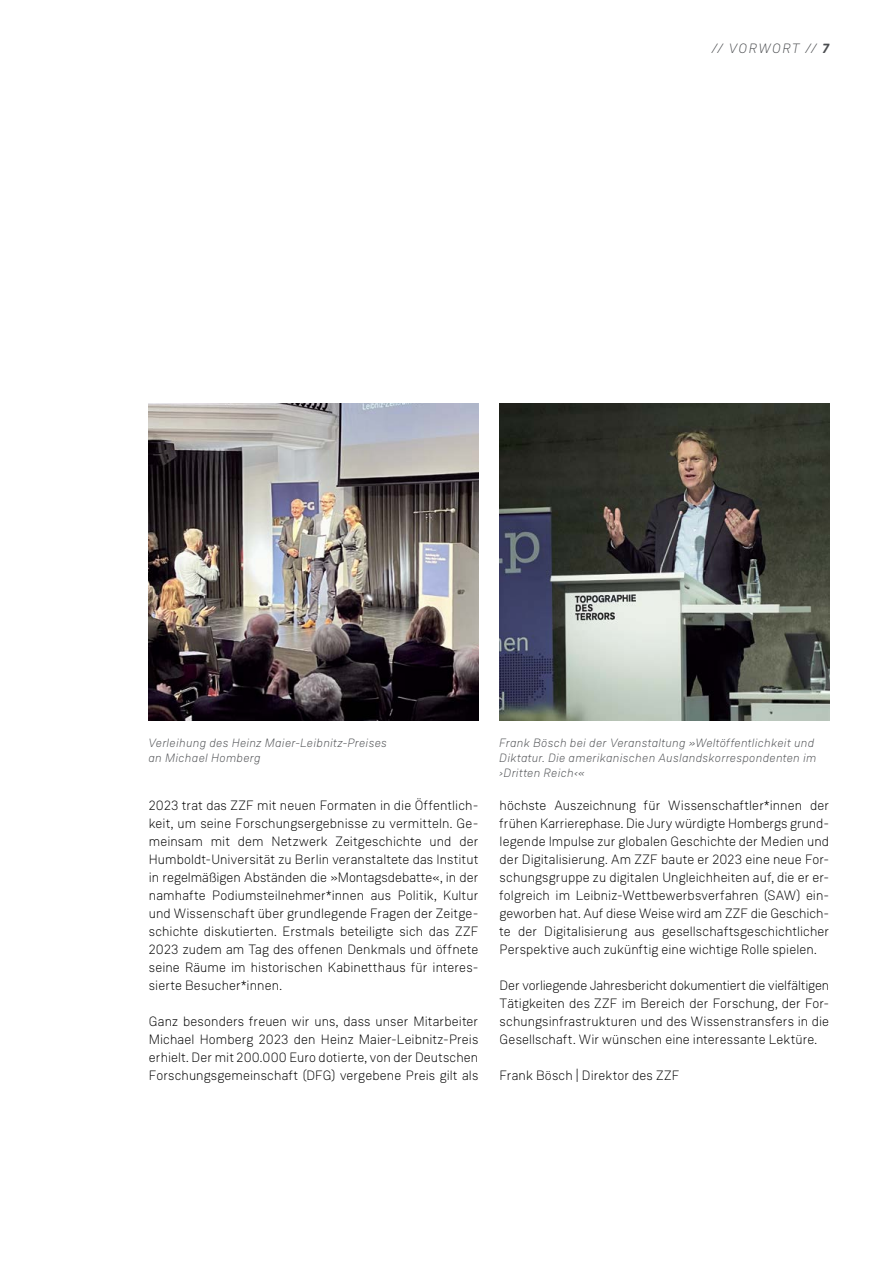
<style>
.page{position:relative;width:893px;height:1263px;background:#fff}
.page>*{position:absolute;margin:0;border:0;box-sizing:border-box;transform-origin:0 0}
.t1{font:300 13.5px/18px "Weissenhof Grotesk";letter-spacing:.005em;color:#000;text-align:justify}
.t2{font:italic 300 13.5px "Weissenhof Grotesk";letter-spacing:.105em;color:#4b4d50}
.t3{font:italic 300 12px/15px "Weissenhof Grotesk";letter-spacing:.03em;color:#4b4d50}
.s1{font-weight:700}
</style>
<div class="page">
<img style="left:149px;top:404px;width:329px;height:316px">
<img style="left:500px;top:404px;width:329px;height:316px">
<p class="t2" style="left:712px;top:40px;width:118px">// VORWORT // <span class="s1">7</span></p>
<p class="t3" style="left:149px;top:735px;width:240px">Verleihung des Heinz Maier-Leibnitz-Preises an Michael Homberg</p>
<p class="t3" style="left:500px;top:735px;width:319px">Frank Bösch bei der Veranstaltung »Weltöffentlichkeit und<br>Diktatur. Die amerikanischen Auslandskorrespondenten im ›Dritten Reich‹«</p>
<p class="t1" style="left:149px;top:796px;width:331px">2023 trat das ZZF mit neuen Formaten in die Öffentlich&shy;keit, um seine Forschungsergebnisse zu vermitteln. Ge&shy;meinsam mit dem Netzwerk Zeitgeschichte und der Humboldt-Universität zu Berlin veranstaltete das Institut in regelmäßigen Abständen die »Montagsdebatte«, in der namhafte Podiumsteilnehmer*innen aus Politik, Kultur und Wissenschaft über grundlegende Fragen der Zeitge&shy;schichte diskutierten. Erstmals beteiligte sich das ZZF 2023 zudem am Tag des offenen Denkmals und öffnete seine Räume im historischen Kabinetthaus für interes&shy;sierte Besucher*innen.</p>
<p class="t1" style="left:149px;top:1012px;width:331px">Ganz besonders freuen wir uns, dass unser Mitarbeiter Michael Homberg 2023 den Heinz Maier-Leibnitz-Preis erhielt. Der mit 200.000 Euro dotierte, von der Deutschen Forschungsgemeinschaft (DFG) vergebene Preis gilt als</p>
<p class="t1" style="left:500px;top:796px;width:331px">höchste Auszeichnung für Wissenschaftler*innen der frühen Karrierephase. Die Jury würdigte Hombergs grund&shy;legende Impulse zur globalen Geschichte der Medien und der Digitalisierung. Am ZZF baute er 2023 eine neue For&shy;schungsgruppe zu digitalen Ungleichheiten auf, die er er&shy;folgreich im Leibniz-Wettbewerbsverfahren (SAW) ein&shy;geworben hat. Auf diese Weise wird am ZZF die Geschich&shy;te der Digitalisierung aus gesellschaftsgeschichtlicher Perspektive auch zukünftig eine wichtige Rolle spielen.</p>
<p class="t1" style="left:500px;top:976px;width:331px">Der vorliegende Jahresbericht dokumentiert die vielfältigen Tätigkeiten des ZZF im Bereich der Forschung, der For&shy;schungsinfrastrukturen und des Wissenstransfers in die Gesellschaft. Wir wünschen eine interessante Lektüre.</p>
<p class="t1" style="left:500px;top:1066px;width:181px">Frank Bösch | Direktor des ZZF</p>
</div>
